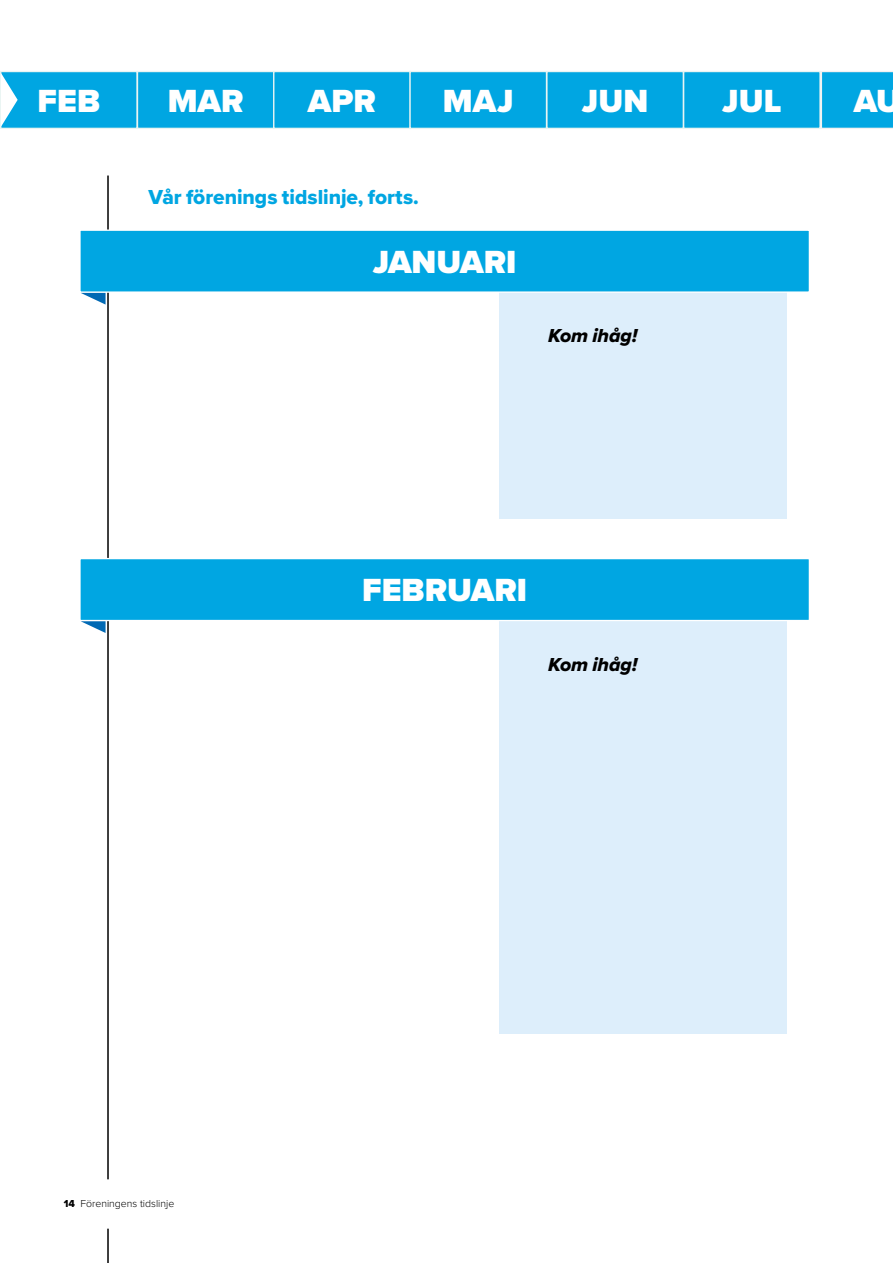
<style>
.page{position:relative;width:893px;height:1263px;background:#fff}
.page>*{position:absolute;margin:0;border:0;box-sizing:border-box;transform-origin:0 0}
.t1{font:900 33.15px "Proxima Nova";color:#fff}
.t2{font:21px "Proxima Nova Extrabld";color:#00a6e2}
.t3{font:19.5px "Proxima Nova Extrabld It";color:#000}
.t4{font:300 10.5px "Proxima Nova";color:#000}
.s1{font-family:"Proxima Nova Extrabld";font-weight:400}
</style>
<div class="page">
<hr style="left:107px;top:176px;width:2px;height:1003px;background:#000">
<hr style="left:107px;top:1229px;width:2px;height:34px;background:#000">
<div style="left:499px;top:292px;width:288px;height:227px;background:#ddeefb"></div>
<div style="left:80px;top:230px;width:729px;height:62px;background:#00a6e2"></div>
<div style="left:79px;top:229px;width:731px;height:64px;border:1px solid #fff"></div>
<svg style="left:81px;top:293px;width:25px;height:12px"></svg>
<div style="left:1px;top:72px;width:136px;height:56px;background:#00a6e2"></div>
<div style="left:0;top:71px;width:138px;height:58px;border:1px solid #e8f4f2"></div>
<div style="left:137px;top:72px;width:137px;height:56px;background:#00a6e2"></div>
<div style="left:137px;top:71px;width:138px;height:58px;border:1px solid #e8f4f2"></div>
<div style="left:274px;top:72px;width:136px;height:56px;background:#00a6e2"></div>
<div style="left:273px;top:71px;width:138px;height:58px;border:1px solid #e8f4f2"></div>
<div style="left:410px;top:72px;width:136px;height:56px;background:#00a6e2"></div>
<div style="left:409px;top:71px;width:138px;height:58px;border:1px solid #e8f4f2"></div>
<div style="left:547px;top:72px;width:136px;height:56px;background:#00a6e2"></div>
<div style="left:546px;top:71px;width:138px;height:58px;border:1px solid #e8f4f2"></div>
<div style="left:684px;top:72px;width:136px;height:56px;background:#00a6e2"></div>
<div style="left:683px;top:71px;width:138px;height:58px;border:1px solid #e8f4f2"></div>
<svg style="left:1px;top:73px;width:17px;height:54px"></svg>
<svg style="left:821px;top:71px;width:72px;height:58px;background:#0daae2"></svg>
<div style="left:499px;top:621px;width:288px;height:413px;background:#ddeefb"></div>
<div style="left:80px;top:559px;width:729px;height:61px;background:#00a6e2"></div>
<div style="left:79px;top:558px;width:731px;height:63px;border:1px solid #fff"></div>
<svg style="left:81px;top:621px;width:25px;height:12px"></svg>
<p class="t1" style="left:38px;top:76px;width:64px">FEB</p>
<p class="t1" style="left:168px;top:76px;width:77px">MAR</p>
<p class="t1" style="left:308px;top:76px;width:70px">APR</p>
<p class="t1" style="left:443px;top:76px;width:73px">MAJ</p>
<p class="t1" style="left:582px;top:76px;width:68px">JUN</p>
<p class="t1" style="left:722px;top:76px;width:61px">JUL</p>
<p class="t1" style="left:854px;top:76px;width:49px">AU</p>
<p class="t2" style="left:148px;top:181px;width:272px">Vår förenings tidslinje, forts.</p>
<p class="t1" style="left:373px;top:237px;width:145px">JANUARI</p>
<p class="t3" style="left:548px;top:321px;width:91px">Kom ihåg!</p>
<p class="t1" style="left:362px;top:566px;width:167px">FEBRUARI</p>
<p class="t3" style="left:548px;top:650px;width:91px">Kom ihåg!</p>
<p class="t4" style="left:64px;top:1197px;width:112px"><span class="s1">14</span> Föreningens tidslinje</p>
</div>
